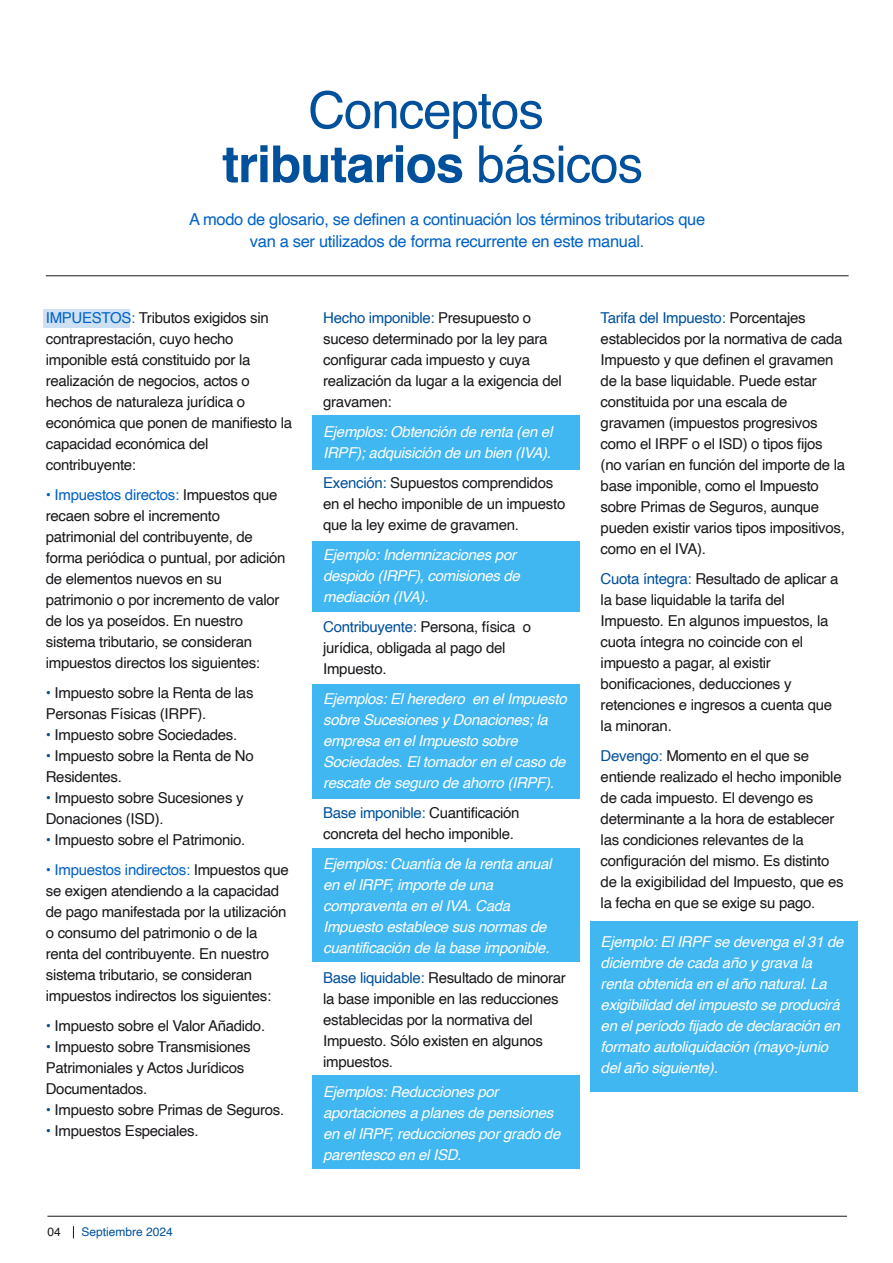
<style>
.page{position:relative;width:893px;height:1263px;background:#fff}
.page>*{position:absolute;margin:0;border:0;box-sizing:border-box;transform-origin:0 0}
.t1{font:51px/54px "Helvetica";letter-spacing:-.02em;color:#00509b;text-align:center}
.t2{font:16.5px/22.5px "Helvetica";letter-spacing:-.02em;color:#0062c7;text-align:center}
.t3{font:15px/21px "Helvetica";letter-spacing:-.02em;color:#1a171b}
.t4{font:italic 15px/21px "Helvetica";letter-spacing:-.02em;color:#fff}
.t5{font:12px "Helvetica";color:#00509b}
.t6{font:12px "Helvetica";color:#1a171b}
.s1{font-weight:700}
.s2{color:#0062c7}
.s3{color:#00509b}
</style>
<div class="page">
<div style="left:43px;top:309px;width:86px;height:19px;background:#cde0f4"></div>
<div style="left:312px;top:415px;width:268px;height:54px;background:#41b7f1"></div>
<div style="left:312px;top:541px;width:268px;height:70px;background:#41b7f1"></div>
<div style="left:312px;top:684px;width:268px;height:115px;background:#41b7f1"></div>
<div style="left:312px;top:848px;width:268px;height:113px;background:#41b7f1"></div>
<div style="left:312px;top:1075px;width:268px;height:93px;background:#41b7f1"></div>
<div style="left:590px;top:921px;width:268px;height:170px;background:#41b7f1"></div>
<hr style="left:46px;top:275px;width:803px;height:1px;background:#1a171b">
<svg style="left:73px;top:1226px;width:1px;height:12px"></svg>
<hr style="left:47px;top:1216px;width:800px;height:1px;background:#1a171b">
<h1 class="t1" style="left:222px;top:85px;width:422px">Conceptos <span class="s1">tributarios</span> básicos</h1>
<p class="t2" style="left:189px;top:208px;width:518px">A modo de glosario, se definen a continuación los términos tributarios que van a ser utilizados de forma recurrente en este manual.</p>
<p class="t3" style="left:46px;top:308px;width:248px"><span class="s2">IMPUESTOS:</span> Tributos exigidos sin contraprestación, cuyo hecho imponible está constituido por la realización de negocios, actos o hechos de naturaleza jurídica o económica que ponen de manifiesto la capacidad económica del contribuyente:</p>
<p class="t3" style="left:46px;top:485px;width:241px"><span class="s2">• Impuestos directos:</span> Impuestos que recaen sobre el incremento patrimonial del contribuyente, de forma periódica o puntual, por adición de elementos nuevos en su patrimonio o por incremento de valor de los ya poseídos. En nuestro sistema tributario, se consideran impuestos directos los siguientes:</p>
<p class="t3" style="left:46px;top:683px;width:209px"><span class="s3">•</span> Impuesto sobre la Renta de las<br>Personas Físicas (IRPF).</p>
<p class="t3" style="left:46px;top:725px;width:193px"><span class="s3">•</span> Impuesto sobre Sociedades.</p>
<p class="t3" style="left:46px;top:746px;width:210px"><span class="s3">•</span> Impuesto sobre la Renta de No<br>Residentes.</p>
<p class="t3" style="left:46px;top:788px;width:199px"><span class="s3">•</span> Impuesto sobre Sucesiones y<br>Donaciones (ISD).</p>
<p class="t3" style="left:46px;top:830px;width:201px"><span class="s3">•</span> Impuesto sobre el Patrimonio.</p>
<p class="t3" style="left:46px;top:860px;width:244px"><span class="s2">• Impuestos indirectos:</span> Impuestos que se exigen atendiendo a la capacidad de pago manifestada por la utilización o consumo del patrimonio o de la renta del contribuyente. En nuestro sistema tributario, se consideran impuestos indirectos los siguientes:</p>
<p class="t3" style="left:46px;top:1016px;width:221px"><span class="s3">•</span> Impuesto sobre el Valor Añadido.</p>
<p class="t3" style="left:46px;top:1037px;width:206px"><span class="s3">•</span> Impuesto sobre Transmisiones<br>Patrimoniales y Actos Jurídicos<br>Documentados.</p>
<p class="t3" style="left:46px;top:1100px;width:240px"><span class="s3">•</span> Impuesto sobre Primas de Seguros.</p>
<p class="t3" style="left:46px;top:1121px;width:154px"><span class="s3">•</span> Impuestos Especiales.</p>
<p class="t6" style="left:48px;top:1222px;width:15px">04</p>
<p class="t5" style="left:81px;top:1222px;width:93px">Septiembre 2024</p>
<p class="t3" style="left:323px;top:308px;width:240px"><span class="s3">Hecho imponible:</span> Presupuesto o suceso determinado por la ley para configurar cada impuesto y cuya realización da lugar a la exigencia del gravamen:</p>
<p class="t4" style="left:323px;top:421px;width:231px">Ejemplos: Obtención de renta (en el<br>IRPF); adquisición de un bien (IVA).</p>
<p class="t3" style="left:323px;top:473px;width:244px"><span class="s3">Exención:</span> Supuestos comprendidos en el hecho imponible de un impuesto que la ley exime de gravamen.</p>
<p class="t4" style="left:323px;top:544px;width:198px">Ejemplo: Indemnizaciones por despido (IRPF), comisiones de mediación (IVA).</p>
<p class="t3" style="left:323px;top:617px;width:210px"><span class="s3">Contribuyente:</span> Persona, física o jurídica, obligada al pago del<br>Impuesto.</p>
<p class="t4" style="left:323px;top:688px;width:245px">Ejemplos: El heredero en el Impuesto sobre Sucesiones y Donaciones; la empresa en el Impuesto sobre Sociedades. El tomador en el caso de rescate de seguro de ahorro (IRPF).</p>
<p class="t3" style="left:323px;top:803px;width:198px"><span class="s3">Base imponible:</span> Cuantificación concreta del hecho imponible.</p>
<p class="t4" style="left:323px;top:853px;width:230px">Ejemplos: Cuantía de la renta anual en el IRPF, importe de una compraventa en el IVA. Cada<br>Impuesto establece sus normas de cuantificación de la base imponible.</p>
<p class="t3" style="left:323px;top:968px;width:244px"><span class="s3">Base liquidable:</span> Resultado de minorar la base imponible en las reducciones establecidas por la normativa del<br>Impuesto. Sólo existen en algunos impuestos.</p>
<p class="t4" style="left:323px;top:1081px;width:239px">Ejemplos: Reducciones por aportaciones a planes de pensiones en el IRPF, reducciones por grado de parentesco en el ISD.</p>
<p class="t3" style="left:601px;top:308px;width:246px"><span class="s3">Tarifa del Impuesto:</span> Porcentajes establecidos por la normativa de cada Impuesto y que definen el gravamen de la base liquidable. Puede estar constituida por una escala de gravamen (impuestos progresivos como el IRPF o el ISD) o tipos fijos (no varían en función del importe de la base imponible, como el Impuesto sobre Primas de Seguros, aunque pueden existir varios tipos impositivos, como en el IVA).</p>
<p class="t3" style="left:601px;top:569px;width:239px"><span class="s3">Cuota íntegra:</span> Resultado de aplicar a la base liquidable la tarifa del<br>Impuesto. En algunos impuestos, la cuota íntegra no coincide con el impuesto a pagar, al existir bonificaciones, deducciones y retenciones e ingresos a cuenta que la minoran.</p>
<p class="t3" style="left:601px;top:746px;width:244px"><span class="s3">Devengo:</span> Momento en el que se entiende realizado el hecho imponible de cada impuesto. El devengo es determinante a la hora de establecer las condiciones relevantes de la configuración del mismo. Es distinto de la exigibilidad del Impuesto, que es la fecha en que se exige su pago.</p>
<p class="t4" style="left:601px;top:931px;width:244px">Ejemplo: El IRPF se devenga el 31 de diciembre de cada año y grava la renta obtenida en el año natural. La exigibilidad del impuesto se producirá en el período fijado de declaración en formato autoliquidación (mayo-junio del año siguiente).</p>
</div>
